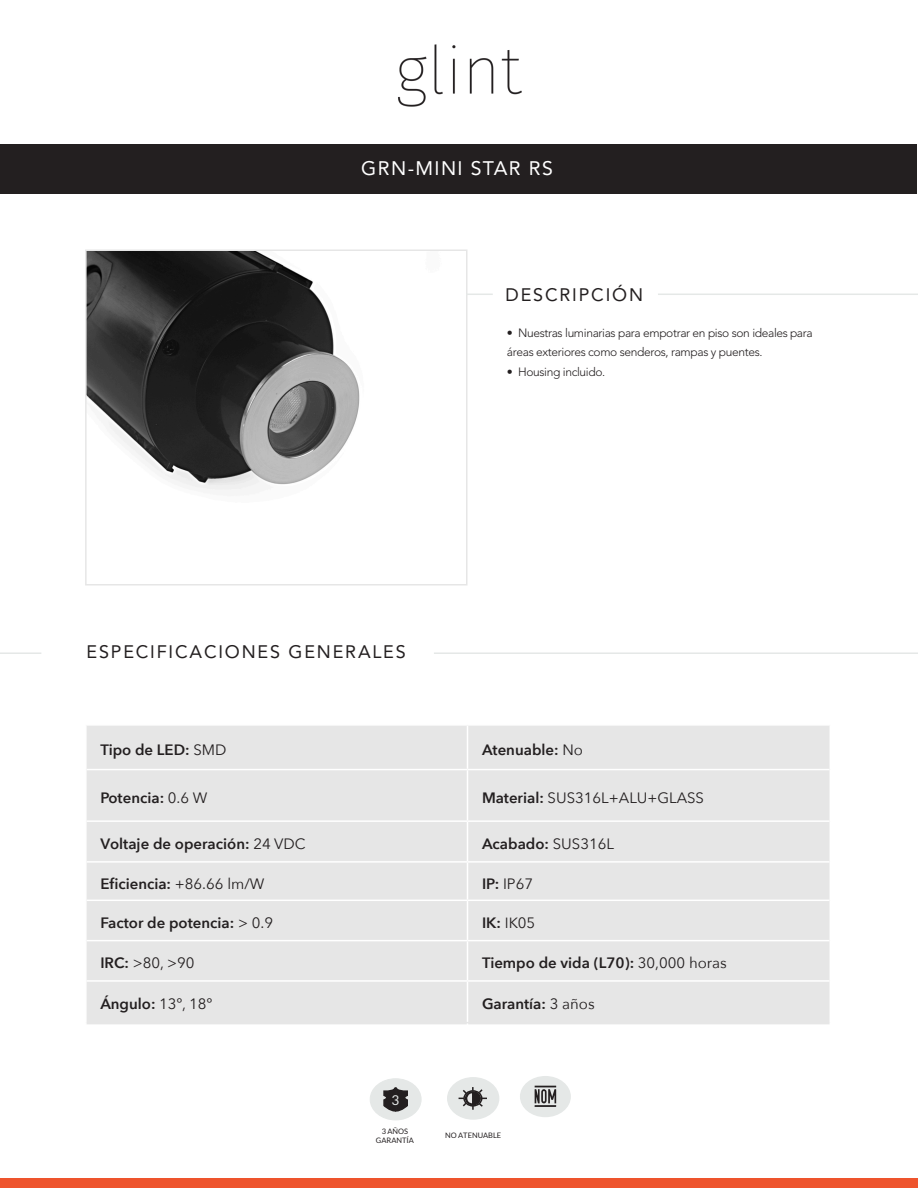
<style>
.page{position:relative;width:918px;height:1188px;background:#fff}
.page>*{position:absolute;margin:0;border:0;box-sizing:border-box;transform-origin:0 0}
.t1{font:19.5px "Avenir";letter-spacing:.07em;color:#fff}
.t2{font:18px "Avenir";letter-spacing:.1em;color:#231f20}
.t3{font:600 15px "Avenir Next";color:#231f20}
.t4{font:15px "Avenir Next";color:#231f20}
.t5{font:13.5px "Lato";color:#e5e8e7}
.t6{font:300 12px/19.5px "Avenir";letter-spacing:-.03em;color:#231f20}
.t7{font:7.5px/9px "Lato";color:#231f20;text-align:center}
.s1{font-weight:400}
.s2{font-weight:600}
.s3{font-family:"Avenir LT Std";font-weight:400;font-size:14.7px}
</style>
<div class="page">
<img style="left:88px;top:253px;width:400px;height:237px">
<div style="left:1px;top:144px;width:916px;height:50px;background:#231f20"></div>
<div style="left:85px;top:250px;width:383px;height:336px;border:2px solid #e6e6e6"></div>
<div style="left:87px;top:726px;width:743px;height:298px;background:#e6e6e6"></div>
<hr style="left:467px;top:726px;width:1px;height:43px;background:#fff">
<hr style="left:467px;top:770px;width:1px;height:50px;background:#fff">
<hr style="left:467px;top:822px;width:1px;height:39px;background:#fff">
<hr style="left:467px;top:863px;width:1px;height:37px;background:#fff">
<hr style="left:467px;top:901px;width:1px;height:39px;background:#fff">
<hr style="left:467px;top:941px;width:1px;height:39px;background:#fff">
<hr style="left:467px;top:982px;width:1px;height:40px;background:#fff">
<hr style="left:467px;top:1023px;width:1px;height:41px;background:#fff">
<hr style="left:87px;top:769px;width:381px;height:1px;background:#fff">
<hr style="left:468px;top:769px;width:362px;height:1px;background:#fff">
<hr style="left:87px;top:820px;width:381px;height:2px;background:#fff">
<hr style="left:468px;top:820px;width:362px;height:2px;background:#fff">
<hr style="left:87px;top:861px;width:381px;height:2px;background:#fff">
<hr style="left:468px;top:861px;width:362px;height:2px;background:#fff">
<hr style="left:87px;top:900px;width:381px;height:1px;background:#fff">
<hr style="left:468px;top:900px;width:362px;height:1px;background:#fff">
<hr style="left:87px;top:940px;width:381px;height:1px;background:#fff">
<hr style="left:468px;top:940px;width:362px;height:1px;background:#fff">
<hr style="left:87px;top:980px;width:381px;height:2px;background:#fff">
<hr style="left:468px;top:980px;width:362px;height:2px;background:#fff">
<img style="left:398px;top:44px;width:124px;height:63px">
<svg style="left:466px;top:294px;width:27px;height:1px"></svg>
<hr style="left:0;top:652px;width:41px;height:2px;background:#e5e8e7">
<hr style="left:434px;top:652px;width:484px;height:2px;background:#e5e8e7">
<hr style="left:658px;top:294px;width:260px;height:1px;background:#e5e8e7">
<div style="left:0;top:1179px;width:918px;height:9px;background:#ee542d"></div>
<div style="left:448px;top:1078px;width:51px;height:41px;background:#e5e8e7;border-radius:50%"></div>
<div style="left:447px;top:1077px;width:52px;height:43px;border:2px solid #e5e8e7;border-radius:50%"></div>
<svg style="left:459px;top:1087px;width:28px;height:23px"></svg>
<div style="left:370px;top:1079px;width:51px;height:41px;background:#e5e8e7;border-radius:50%"></div>
<div style="left:370px;top:1078px;width:52px;height:42px;border:1px solid #e5e8e7;border-radius:50%"></div>
<svg style="left:383px;top:1087px;width:25px;height:25px"></svg>
<div style="left:520px;top:1076px;width:51px;height:41px;background:#e5e8e7;border-radius:50%"></div>
<svg style="left:535px;top:1086px;width:21px;height:21px"></svg>
<h1 class="t1" style="left:361px;top:157px;width:193px">GRN-MINI STAR RS</h1>
<p class="t2" style="left:506px;top:284px;width:139px">DESCRIPCIÓN</p>
<p class="t6" style="left:507px;top:323px;width:307px">• Nuestras luminarias para empotrar en piso son ideales para áreas exteriores como senderos, rampas y puentes.</p>
<p class="t6" style="left:507px;top:362px;width:100px">• Housing incluido.</p>
<p class="t2" style="left:87px;top:642px;width:321px">ESPECIFICACIONES GENERALES</p>
<p class="t3" style="left:100px;top:737px;width:128px">Tipo de LED: <span class="s1">SMD</span></p>
<p class="t3" style="left:482px;top:737px;width:103px">Atenuable: <span class="s1">No</span></p>
<p class="t3" style="left:100px;top:785px;width:109px">Potencia: <span class="s1">0.6 W</span></p>
<p class="t4" style="left:482px;top:785px;width:224px"><span class="s2">Material:</span> SUS316L+ALU+GLASS</p>
<p class="t3" style="left:100px;top:831px;width:207px">Voltaje de operación: <span class="s1">24 VDC</span></p>
<p class="t3" style="left:482px;top:831px;width:134px">Acabado: <span class="s1">SUS316L</span></p>
<p class="t3" style="left:100px;top:871px;width:166px">Eficiencia: <span class="s1">+86.66 lm/W</span></p>
<p class="t4" style="left:482px;top:871px;width:53px"><span class="s2">IP:</span> IP67</p>
<p class="t3" style="left:100px;top:910px;width:174px">Factor de potencia: <span class="s1">&gt; 0.9</span></p>
<p class="t3" style="left:482px;top:910px;width:55px">IK: <span class="s3">IK</span><span class="s1">05</span></p>
<p class="t4" style="left:100px;top:950px;width:96px"><span class="s2">IRC:</span> &gt;80, &gt;90</p>
<p class="t3" style="left:482px;top:950px;width:246px">Tiempo de vida (L70): <span class="s1">30,000 horas</span></p>
<p class="t3" style="left:100px;top:991px;width:113px">Ángulo: <span class="s1">13º, 18º</span></p>
<p class="t3" style="left:482px;top:991px;width:114px">Garantía: <span class="s1">3 años</span></p>
<p class="t5" style="left:391px;top:1093px;width:9px">3</p>
<p class="t7" style="left:376px;top:1127px;width:40px">3 AÑOS<br>GARANTÍA</p>
<p class="t7" style="left:445px;top:1130px;width:58px">NO ATENUABLE</p>
</div>
